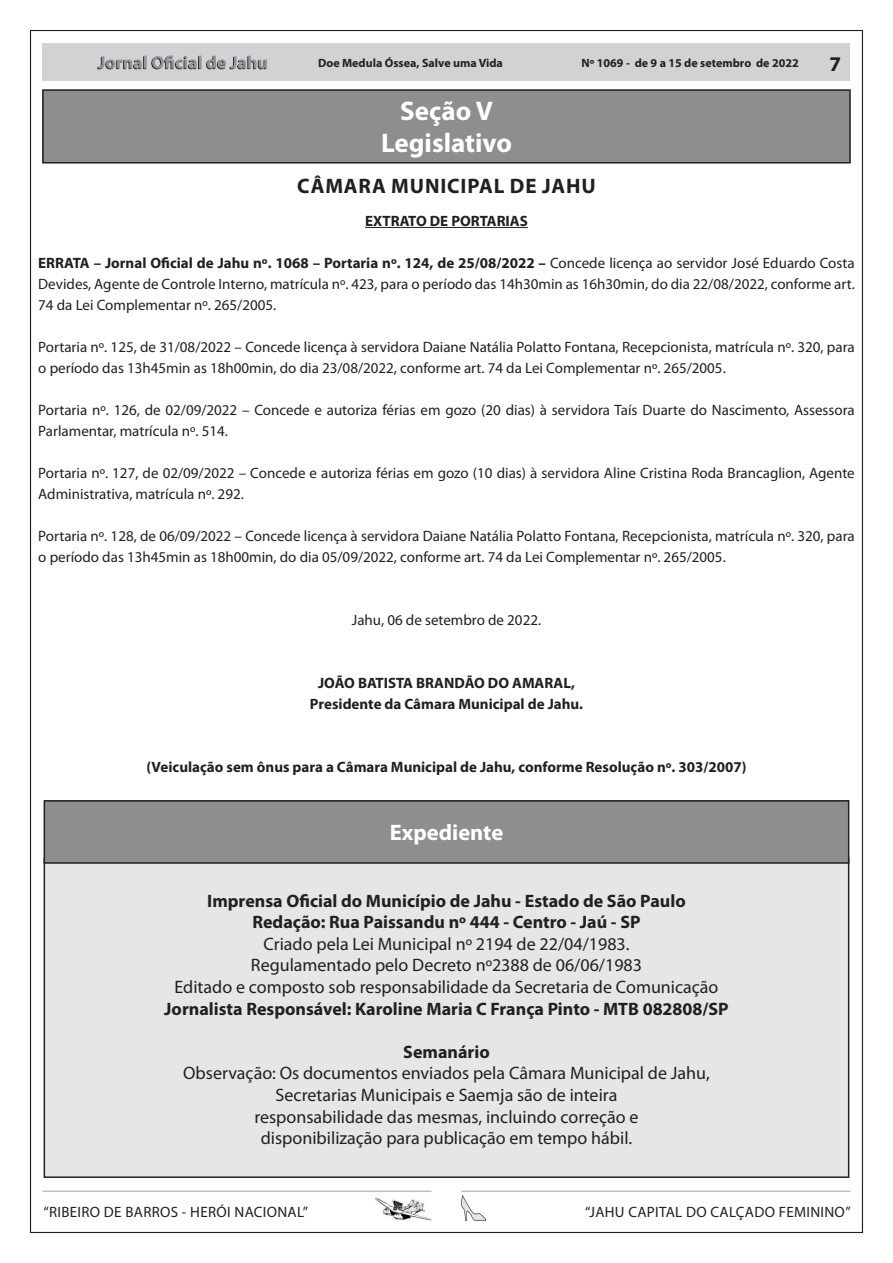
<style>
.page{position:relative;width:893px;height:1263px;background:#fff}
.page>*{position:absolute;margin:0;border:0;box-sizing:border-box;transform-origin:0 0}
.t1{font:700 27px "Myriad Pro";color:#fff}
.t2{font:700 22.5px "Myriad Pro";color:#fff}
.t3{font:700 21px "Myriad Pro";letter-spacing:.04em;color:#231f20}
.t4{font:18px "Myriad Pro";color:#231f20}
.t5{font:700 18px "Myriad Pro";color:#231f20}
.t6{font:15px/21px "Myriad Pro";color:#231f20}
.t7{font:700 15px "Myriad Pro";color:#231f20}
.t8{font:15px "Myriad Pro";letter-spacing:.02em;color:#231f20}
.t9{font:700 12px "Myriad Pro";color:#231f20}
.s1{font-weight:700}
</style>
<div class="page">
<img style="left:461px;top:1196px;width:25px;height:24px">
<hr style="left:461px;top:1190px;width:389px;height:2px;background:#bcbdc0">
<img style="left:375px;top:1197px;width:57px;height:23px">
<hr style="left:43px;top:1190px;width:389px;height:2px;background:#bcbdc0">
<div style="left:43px;top:43px;width:807px;height:37px;background:#d1d2d4"></div>
<svg style="left:97px;top:55px;width:170px;height:14px"></svg>
<div style="left:44px;top:859px;width:805px;height:318px;background:#e5e6e8"></div>
<div style="left:44px;top:801px;width:805px;height:62px;background:#8d8f8f"></div>
<div style="left:44px;top:800px;width:805px;height:64px;border:2px solid #231f20"></div>
<div style="left:43px;top:90px;width:807px;height:73px;background:#8d8f8f"></div>
<div style="left:42px;top:89px;width:809px;height:75px;border:2px solid #231f20"></div>
<hr style="left:365px;top:227px;width:163px;height:1px;background:#231f20">
<p class="t9" style="left:318px;top:55px;width:186px">Doe Medula Óssea, Salve uma Vida</p>
<p class="t9" style="left:582px;top:55px;width:219px">Nº 1069 - de 9 a 15 de setembro de 2022</p>
<h3 class="t3" style="left:829px;top:50px;width:13px">7</h3>
<p class="t1" style="left:400px;top:93px;width:94px">Seção V</p>
<p class="t1" style="left:381px;top:126px;width:132px">Legislativo</p>
<p class="t3" style="left:297px;top:172px;width:300px">CÂMARA MUNICIPAL DE JAHU</p>
<p class="t7" style="left:365px;top:211px;width:164px">EXTRATO DE PORTARIAS</p>
<p class="t6" style="left:38px;top:252px;width:818px;text-align:justify"><span class="s1">ERRATA – Jornal Oficial de Jahu nº. 1068 – Portaria nº. 124, de 25/08/2022 –</span> Concede licença ao servidor José Eduardo Costa Devides, Agente de Controle Interno, matrícula nº. 423, para o período das 14h30min as 16h30min, do dia 22/08/2022, conforme art.<br>74 da Lei Complementar nº. 265/2005.</p>
<p class="t6" style="left:38px;top:336px;width:818px">Portaria nº. 125, de 31/08/2022 – Concede licença à servidora Daiane Natália Polatto Fontana, Recepcionista, matrícula nº. 320, para o período das 13h45min as 18h00min, do dia 23/08/2022, conforme art. 74 da Lei Complementar nº. 265/2005.</p>
<p class="t6" style="left:38px;top:399px;width:818px">Portaria nº. 126, de 02/09/2022 – Concede e autoriza férias em gozo (20 dias) à servidora Taís Duarte do Nascimento, Assessora<br>Parlamentar, matrícula nº. 514.</p>
<p class="t6" style="left:38px;top:462px;width:818px">Portaria nº. 127, de 02/09/2022 – Concede e autoriza férias em gozo (10 dias) à servidora Aline Cristina Roda Brancaglion, Agente<br>Administrativa, matrícula nº. 292.</p>
<p class="t6" style="left:38px;top:525px;width:818px">Portaria nº. 128, de 06/09/2022 – Concede licença à servidora Daiane Natália Polatto Fontana, Recepcionista, matrícula nº. 320, para o período das 13h45min as 18h00min, do dia 05/09/2022, conforme art. 74 da Lei Complementar nº. 265/2005.</p>
<p class="t6" style="left:352px;top:609px;width:191px">Jahu, 06 de setembro de 2022.</p>
<p class="t7" style="left:318px;top:673px;width:258px">JOÃO BATISTA BRANDÃO DO AMARAL,</p>
<p class="t7" style="left:310px;top:694px;width:275px">Presidente da Câmara Municipal de Jahu.</p>
<p class="t7" style="left:146px;top:757px;width:601px">(Veiculação sem ônus para a Câmara Municipal de Jahu, conforme Resolução nº. 303/2007)</p>
<p class="t2" style="left:390px;top:817px;width:115px">Expediente</p>
<p class="t5" style="left:207px;top:889px;width:480px">Imprensa Oficial do Município de Jahu - Estado de São Paulo</p>
<p class="t5" style="left:252px;top:910px;width:390px">Redação: Rua Paissandu nº 444 - Centro - Jaú - SP</p>
<p class="t4" style="left:263px;top:932px;width:368px">Criado pela Lei Municipal nº 2194 de 22/04/1983.</p>
<p class="t4" style="left:251px;top:954px;width:393px">Regulamentado pelo Decreto nº2388 de 06/06/1983</p>
<p class="t4" style="left:174px;top:976px;width:545px">Editado e composto sob responsabilidade da Secretaria de Comunicação</p>
<p class="t5" style="left:164px;top:997px;width:566px">Jornalista Responsável: Karoline Maria C França Pinto - MTB 082808/SP</p>
<p class="t5" style="left:403px;top:1040px;width:88px">Semanário</p>
<p class="t4" style="left:183px;top:1062px;width:528px">Observação: Os documentos enviados pela Câmara Municipal de Jahu,</p>
<p class="t4" style="left:276px;top:1084px;width:343px">Secretarias Municipais e Saemja são de inteira</p>
<p class="t4" style="left:254px;top:1105px;width:386px">responsabilidade das mesmas, incluindo correção e</p>
<p class="t4" style="left:261px;top:1127px;width:373px">disponibilização para publicação em tempo hábil.</p>
<p class="t8" style="left:44px;top:1202px;width:266px">“RIBEIRO DE BARROS - HERÓI NACIONAL”</p>
<p class="t8" style="left:585px;top:1202px;width:267px">“JAHU CAPITAL DO CALÇADO FEMININO”</p>
</div>
